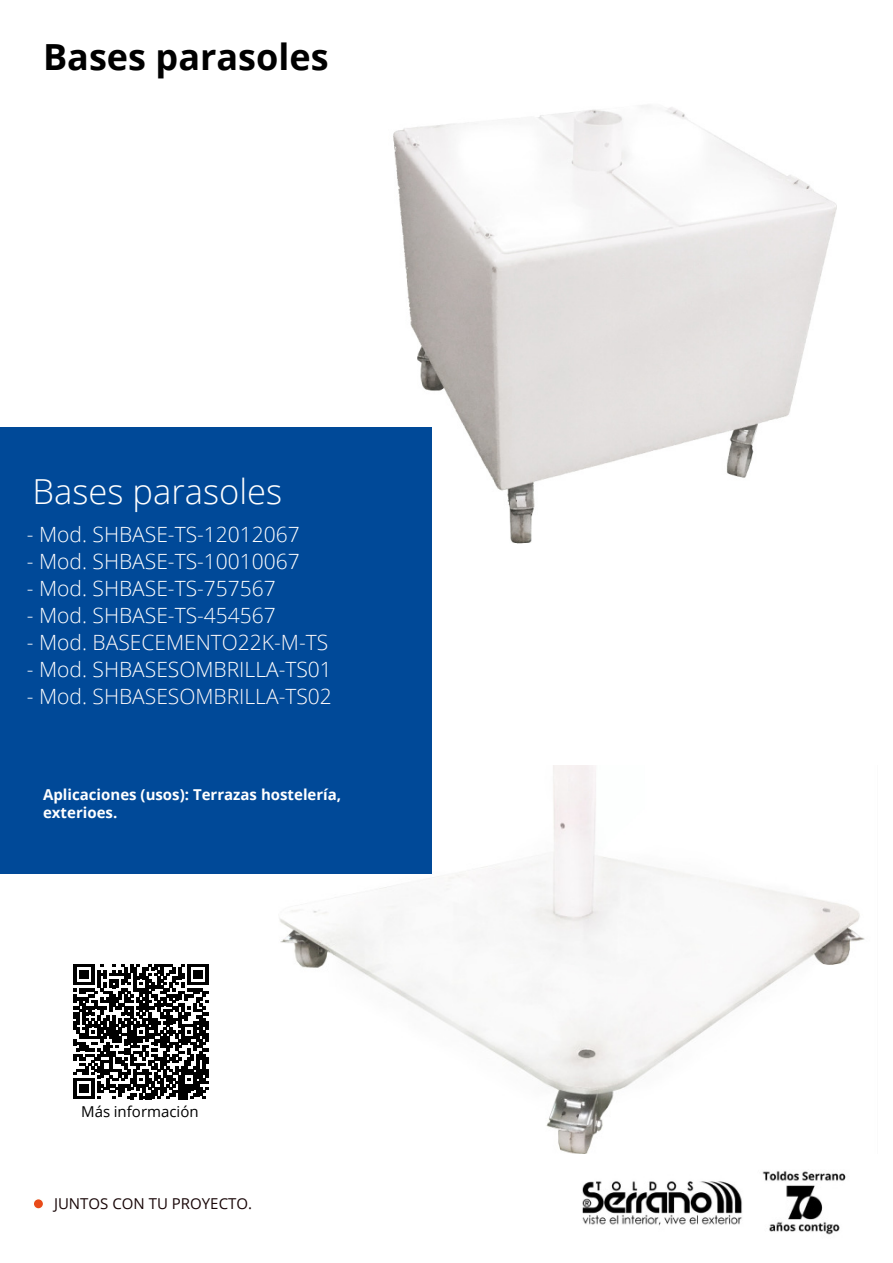
<style>
.page{position:relative;width:893px;height:1263px;background:#fff}
.page>*{position:absolute;margin:0;border:0;box-sizing:border-box;transform-origin:0 0}
.t1{font:700 36px "Open Sans";color:#000}
.t2{font:300 34.5px "Open Sans";color:#fff}
.t3{font:300 21px "Open Sans";color:#fff}
.t4{font:300 21px "Open Sans";color:#fffafa}
.t5{font:700 15px/18px "Open Sans";color:#fff}
.t6{font:15px "Open Sans";color:#180607}
.t7{font:15px "Open Sans";color:#000}
.s1{color:#fff}
</style>
<div class="page">
<img style="left:393px;top:105px;width:444px;height:459px">
<img style="left:271px;top:765px;width:594px;height:388px">
<div style="left:0;top:427px;width:431px;height:446px;background:#004998"></div>
<img style="left:582px;top:1171px;width:264px;height:64px">
<svg style="left:33px;top:1199px;width:11px;height:10px"></svg>
<div style="left:32px;top:1198px;width:12px;height:12px;border:1px solid #fdfffc;border-radius:50%"></div>
<svg style="left:74px;top:964px;width:135px;height:135px"></svg>
<h1 class="t1" style="left:43px;top:43px;width:287px">Bases parasoles</h1>
<h2 class="t2" style="left:32px;top:478px;width:251px">Bases parasoles</h2>
<p class="t3" style="left:27px;top:526px;width:274px">- Mod. SHBASE-TS-12012067</p>
<p class="t3" style="left:27px;top:553px;width:274px">- Mod. SHBASE-TS-10010067</p>
<p class="t3" style="left:27px;top:580px;width:250px">- Mod. SHBASE-TS-757567</p>
<p class="t3" style="left:27px;top:607px;width:250px">- Mod. SHBASE-TS-454567</p>
<p class="t4" style="left:27px;top:634px;width:303px"><span class="s1">- Mod.</span> BASECEMENTO22K-M-TS</p>
<p class="t3" style="left:27px;top:661px;width:306px">- Mod. SHBASESOMBRILLA-TS01</p>
<p class="t4" style="left:27px;top:688px;width:306px"><span class="s1">- Mod.</span> SHBASESOMBRILLA-TS02</p>
<p class="t5" style="left:43px;top:787px;width:299px">Aplicaciones (usos): Terrazas hostelería, exterioes.</p>
<p class="t7" style="left:81px;top:1106px;width:119px">Más información</p>
<p class="t6" style="left:54px;top:1198px;width:199px">JUNTOS CON TU PROYECTO.</p>
</div>
